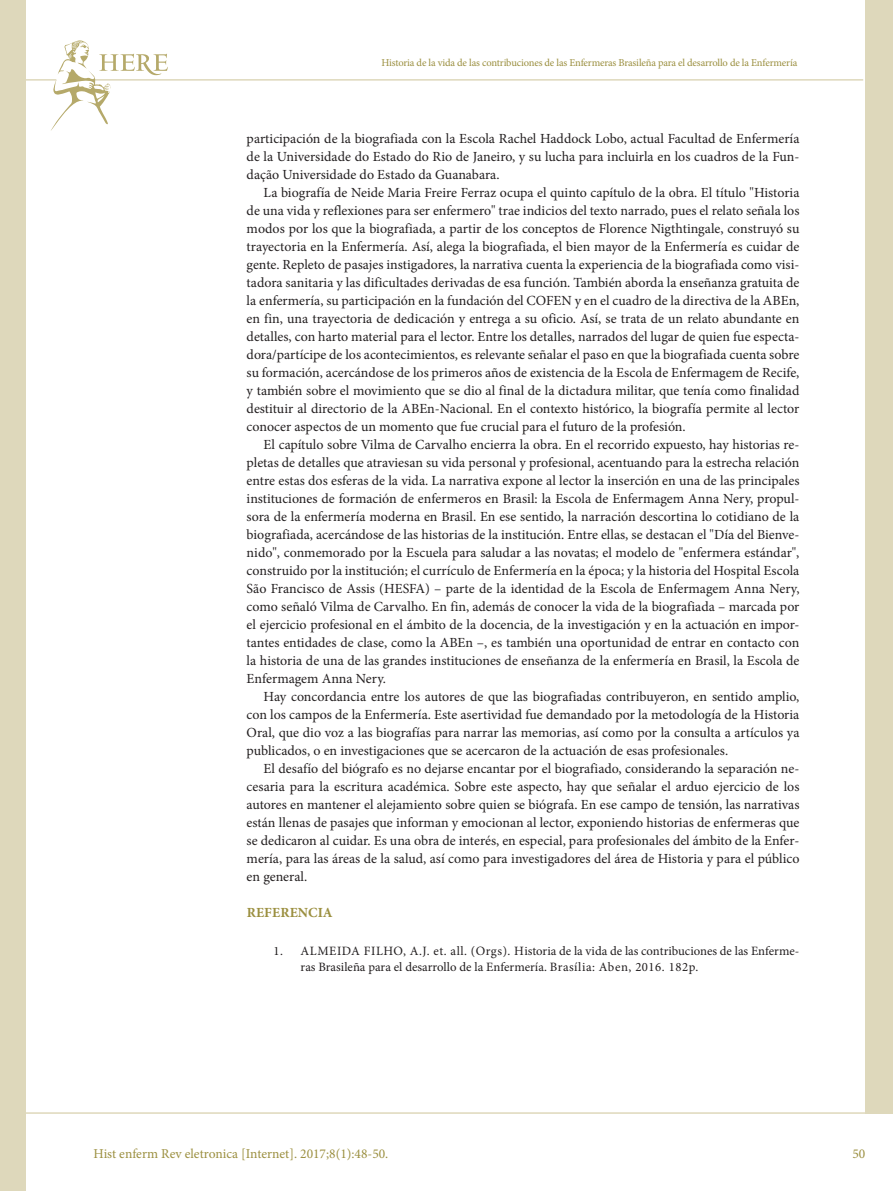
<style>
.page{position:relative;width:893px;height:1191px;background:#fff}
.page>*{position:absolute;margin:0;border:0;box-sizing:border-box;transform-origin:0 0}
.t1{font:13.95px/18px "Minion Pro";color:#231f20;text-align:justify}
.t2{font:700 13.95px "Minion Pro";letter-spacing:.01em;color:#9b8f3f}
.t3{font:13.5px "Minion Pro";color:#9b8f3f}
.t4{font:12.75px/16.2px "Minion Pro";letter-spacing:.005em;color:#231f20}
.t5{font:10.5px "Minion Pro";letter-spacing:-.015em;color:#9b8f3f}
</style>
<div class="page">
<hr style="left:0;top:1112px;width:893px;height:1px;background:#ded8bb">
<hr style="left:0;top:79px;width:863px;height:2px;background:#ded8bb">
<div style="left:865px;top:0;width:28px;height:1113px;background:#ded8bb"></div>
<div style="left:0;top:0;width:26px;height:1191px;background:#ded8bb"></div>
<svg style="left:50px;top:40px;width:118px;height:91px"></svg>
<p class="t5" style="left:381px;top:56px;width:417px">Historia de la vida de las contribuciones de las Enfermeras Brasileña para el desarrollo de la Enfermería</p>
<p class="t1" style="left:247px;top:130px;width:554px">participación de la biografiada con la Escola Rachel Haddock Lobo, actual Facultad de Enfermería de la Universidade do Estado do Rio de Janeiro, y su lucha para incluirla en los cuadros de la Fun&shy;dação Universidade do Estado da Guanabara.</p>
<p class="t1" style="left:247px;top:184px;width:554px;text-indent:17px">La biografía de Neide Maria Freire Ferraz ocupa el quinto capítulo de la obra. El título "Historia de una vida y reflexiones para ser enfermero" trae indicios del texto narrado, pues el relato señala los modos por los que la biografiada, a partir de los conceptos de Florence Nigthtingale, construyó su trayectoria en la Enfermería. Así, alega la biografiada, el bien mayor de la Enfermería es cuidar de gente. Repleto de pasajes instigadores, la narrativa cuenta la experiencia de la biografiada como visi&shy;tadora sanitaria y las dificultades derivadas de esa función. También aborda la enseñanza gratuita de la enfermería, su participación en la fundación del COFEN y en el cuadro de la directiva de la ABEn, en fin, una trayectoria de dedicación y entrega a su oficio. Así, se trata de un relato abundante en detalles, con harto material para el lector. Entre los detalles, narrados del lugar de quien fue especta&shy;dora/partícipe de los acontecimientos, es relevante señalar el paso en que la biografiada cuenta sobre su formación, acercándose de los primeros años de existencia de la Escola de Enfermagem de Recife, y también sobre el movimiento que se dio al final de la dictadura militar, que tenía como finalidad destituir al directorio de la ABEn-Nacional. En el contexto histórico, la biografía permite al lector conocer aspectos de un momento que fue crucial para el futuro de la profesión.</p>
<p class="t1" style="left:247px;top:436px;width:554px;text-indent:17px">El capítulo sobre Vilma de Carvalho encierra la obra. En el recorrido expuesto, hay historias re&shy;pletas de detalles que atraviesan su vida personal y profesional, acentuando para la estrecha relación entre estas dos esferas de la vida. La narrativa expone al lector la inserción en una de las principales instituciones de formación de enfermeros en Brasil: la Escola de Enfermagem Anna Nery, propul&shy;sora de la enfermería moderna en Brasil. En ese sentido, la narración descortina lo cotidiano de la biografiada, acercándose de las historias de la institución. Entre ellas, se destacan el "Día del Bienve&shy;nido", conmemorado por la Escuela para saludar a las novatas; el modelo de "enfermera estándar", construido por la institución; el currículo de Enfermería en la época; y la historia del Hospital Escola São Francisco de Assis (HESFA) – parte de la identidad de la Escola de Enfermagem Anna Nery, como señaló Vilma de Carvalho. En fin, además de conocer la vida de la biografiada – marcada por el ejercicio profesional en el ámbito de la docencia, de la investigación y en la actuación en impor&shy;tantes entidades de clase, como la ABEn –, es también una oportunidad de entrar en contacto con la historia de una de las grandes instituciones de enseñanza de la enfermería en Brasil, la Escola de Enfermagem Anna Nery.</p>
<p class="t1" style="left:247px;top:688px;width:554px;text-indent:17px">Hay concordancia entre los autores de que las biografiadas contribuyeron, en sentido amplio, con los campos de la Enfermería. Este asertividad fue demandado por la metodología de la Historia Oral, que dio voz a las biografías para narrar las memorias, así como por la consulta a artículos ya publicados, o en investigaciones que se acercaron de la actuación de esas profesionales.</p>
<p class="t1" style="left:247px;top:760px;width:554px;text-indent:17px">El desafío del biógrafo es no dejarse encantar por el biografiado, considerando la separación ne&shy;cesaria para la escritura académica. Sobre este aspecto, hay que señalar el arduo ejercicio de los autores en mantener el alejamiento sobre quien se biógrafa. En ese campo de tensión, las narrativas están llenas de pasajes que informan y emocionan al lector, exponiendo historias de enfermeras que se dedicaron al cuidar. Es una obra de interés, en especial, para profesionales del ámbito de la Enfer&shy;mería, para las áreas de la salud, así como para investigadores del área de Historia y para el público en general.</p>
<p class="t2" style="left:247px;top:903px;width:87px">REFERENCIA</p>
<p class="t4" style="left:301px;top:942px;width:500px;text-indent:-27px">1. ALMEIDA FILHO, A.J. et. all. (Orgs). Historia de la vida de las contribuciones de las Enferme&shy;ras Brasileña para el desarrollo de la Enfermería. Brasília: Aben, 2016. 182p.</p>
<p class="t3" style="left:94px;top:1144px;width:296px">Hist enferm Rev eletronica [Internet]. 2017;8(1):48-50.</p>
<p class="t3" style="left:852px;top:1144px;width:14px">50</p>
</div>
